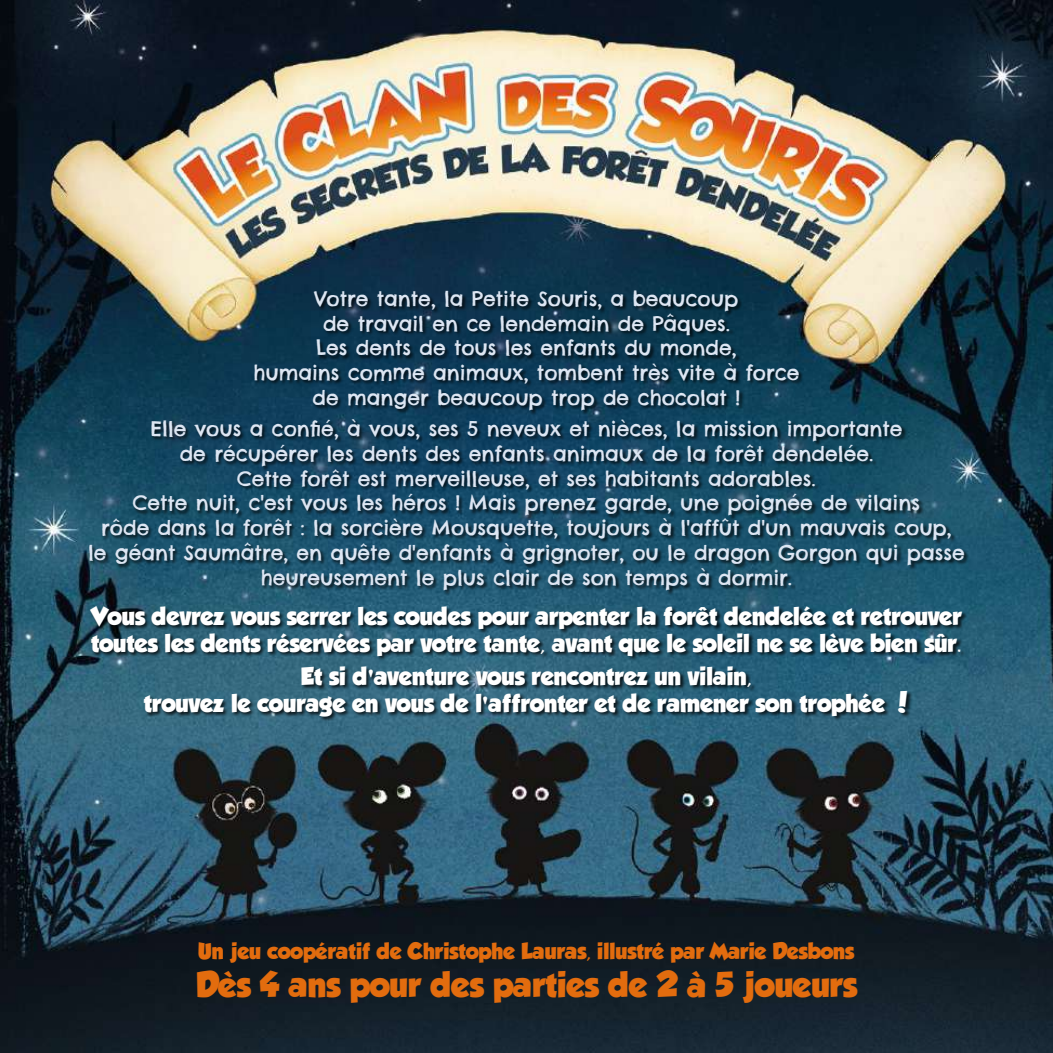
<style>
.page{position:relative;width:1053px;height:1053px;background:#fff}
.page>*{position:absolute;margin:0;border:0;box-sizing:border-box;transform-origin:0 0}
.t1{font:31.5px "GROBOLD";color:#e26c0e}
.t2{font:22.5px/27px "GROBOLD";color:#fff}
.t3{font:20.25px/24.8px "Chelsea Market Pro";color:#dde6f3;text-align:center}
.t4{font:20.25px "GROBOLD";color:#e26c0e}
.s1{font-family:"Rockwell";font-weight:800}
</style>
<div class="page">
<img style="left:0;top:0;width:1052px;height:1052px">
<div style="left:89px;top:290px;width:880px;height:431px;background:#000;opacity:.75"></div>
<p class="t3" style="left:253px;top:286px;width:547px">Votre tante, la Petite Souris, a beaucoup<br>de travail en ce lendemain de Pâques.<br>Les dents de tous les enfants du monde,<br>humains comme animaux, tombent très vite à force de manger beaucoup trop de chocolat !</p>
<p class="t3" style="left:88px;top:416px;width:878px">Elle vous a confié, à vous, ses 5 neveux et nièces, la mission importante<br>de récupérer les dents des enfants animaux de la forêt dendelée.<br>Cette forêt est merveilleuse, et ses habitants adorables.<br>Cette nuit, c'est vous les héros ! Mais prenez garde, une poignée de vilains<br>rôde dans la forêt : la sorcière Mousquette, toujours à l'affût d'un mauvais coup,<br>le géant Saumâtre, en quête d'enfants à grignoter, ou le dragon Gorgon qui passe heureusement le plus clair de son temps à dormir.</p>
<p class="t2" style="left:91px;top:602px;width:872px">Vous devrez vous serrer les coudes pour arpenter la forêt dendelée et retrouver toutes les dents réservées par votre tante, avant que le soleil ne se lève bien sûr.</p>
<p class="t2" style="left:144px;top:662px;width:766px;text-align:center">Et si d<span class="s1">'</span>aventure vous rencontrez un vilain,<br>trouvez le courage en vous de l<span class="s1">'</span>affronter et de ramener son trophée !</p>
<p class="t4" style="left:199px;top:938px;width:657px">Un jeu coopératif de Christophe Lauras, illustré par Marie Desbons</p>
<h1 class="t1" style="left:196px;top:965px;width:662px">Dès 4 ans pour des parties de 2 à 5 joueurs</h1>
</div>
